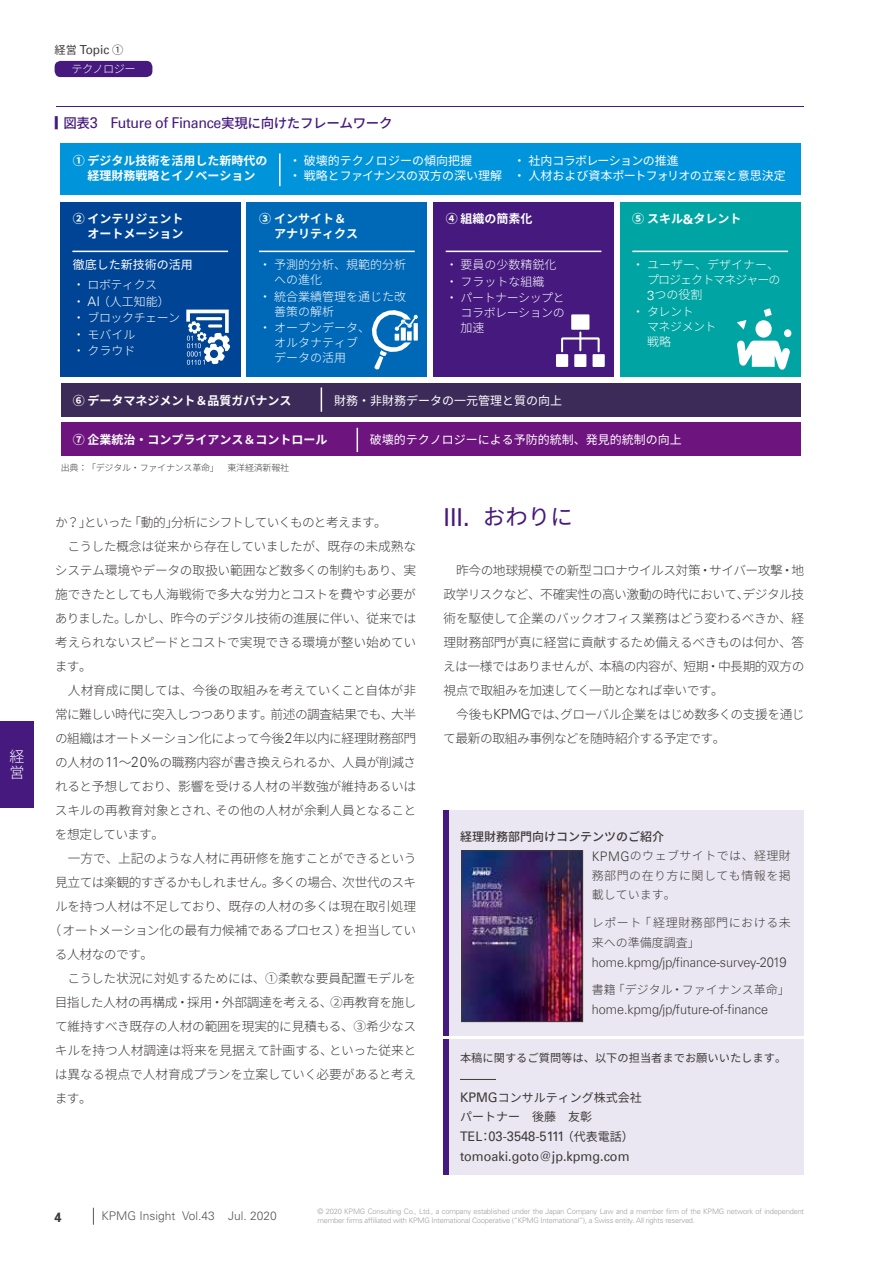
<style>
.page{position:relative;width:893px;height:1263px;background:#fff}
.page>*{position:absolute;margin:0;border:0;box-sizing:border-box;transform-origin:0 0}
.t1{font:24.75px "Universfor KPMG";color:#45197e;scale:.95 1}
.t2{font:300 15px/16.5px "Noto Sans CJ Kjp";color:#fff}
.t3{font:13.8px "Universfor KPMG";color:#3e3a39;scale:.93 1}
.t4{font:500 13.5px "Noto Sans CJ Kjp";letter-spacing:-.025em;color:#45197e}
.t5{font:700 13.5px "Univers";color:#3e3a39}
.t6{font:300 13.2px "Universfor KPMG";color:#3e3a39;scale:.95 1}
.t7{font:13.2px "Universfor KPMG";color:#3e3a39;scale:.95 1}
.t8{font:300 12.75px/24px "Noto Sans CJ Kjp";letter-spacing:-.03em;color:#3e3a39;text-align:justify}
.t9{font:300 12.75px "Noto Sans CJ Kjp";letter-spacing:-.06em;color:#3e3a39}
.t10{font:300 12.75px "Noto Sans CJ Kjp";letter-spacing:-.01em;color:#3e3a39}
.t11{font:12.45px "Universfor KPMG";color:#3e3a39;scale:.95 1}
.t12{font:12px/15px "Noto Sans CJ Kjp";color:#fff}
.t13{font:700 12px/15px "Noto Sans CJ Kjp";color:#fff;text-align:center}
.t14{font:300 12px/15px "Noto Sans CJ Kjp";color:#fff}
.t15{font:300 12px/19.5px "Noto Sans CJ Kjp";letter-spacing:.035em;color:#3e3a39}
.t16{font:300 12px/16.5px "Noto Sans CJ Kjp";letter-spacing:-.04em;color:#fff}
.t17{font:12px/19.5px "Noto Sans CJ Kjp";color:#3e3a39}
.t18{font:300 12px "Univers";color:#595757}
.t19{font:300 12px "Noto Sans CJ Kjp";color:#3e3a39}
.t20{font:11.25px "Noto Sans CJ Kjp";color:#3e3a39}
.t21{font:300 11.25px "Noto Sans CJ Kjp";letter-spacing:-.06em;color:#fff}
.t22{font:300 9px "Noto Sans CJ Kjp";letter-spacing:-.025em;color:#3e3a39}
.t23{font:300 7.5px "Univers";letter-spacing:-.025em;color:#9fa0a0}
.s1{font-family:"Noto Sans CJ Kjp";font-size:11.25px}
.s2{font-family:"Universfor KPMG";font-weight:400;font-size:13.05px}
.s3{font-family:"Universfor KPMG";font-weight:400;font-size:15.45px}
.s4{font-family:"Universfor KPMG";font-weight:400;font-size:14.85px}
.s5{font-family:"Universfor KPMG";font-size:13.2px}
.s6{font-family:"Universfor KPMG";font-size:14.55px}
.s7{font-family:"Universfor KPMG";font-size:14.1px}
.s8{font-family:"Noto Sans CJ Kjp";font-size:22.5px}
.s9{font-weight:500}
.s10{font-size:13.8px}
.s11{font-size:13.2px}
.s12{font-family:"Noto Sans CJ Kjp";font-size:12px}
</style>
<div class="page">
<div style="left:0;top:721px;width:34px;height:86px;background:#45197e"></div>
<div style="left:55px;top:61px;width:97px;height:16px;background:#45197e;border-radius:6px"></div>
<svg style="left:93px;top:1208px;width:1px;height:17px"></svg>
<hr style="left:56px;top:106px;width:748px;height:1px;background:#45197e">
<div style="left:61px;top:422px;width:739px;height:34px;background:#6e147f"></div>
<div style="left:61px;top:383px;width:739px;height:33px;background:#3c2a58"></div>
<div style="left:60px;top:143px;width:740px;height:52px;background:#0095da"></div>
<div style="left:60px;top:202px;width:180px;height:175px;background:#004595"></div>
<svg style="left:186px;top:310px;width:44px;height:55px"></svg>
<div style="left:247px;top:202px;width:180px;height:175px;background:#0069b7"></div>
<svg style="left:372px;top:310px;width:46px;height:59px"></svg>
<div style="left:433px;top:202px;width:181px;height:175px;background:#45197e"></div>
<div style="left:571px;top:314px;width:18px;height:16px;background:#fff"></div>
<svg style="left:556px;top:331px;width:49px;height:36px"></svg>
<div style="left:574px;top:354px;width:12px;height:13px;background:#fff"></div>
<div style="left:620px;top:202px;width:180px;height:175px;background:#00a5a3"></div>
<svg style="left:737px;top:341px;width:53px;height:29px"></svg>
<svg style="left:737px;top:320px;width:9px;height:10px"></svg>
<div style="left:755px;top:320px;width:17px;height:18px;background:#fff;border-radius:50%"></div>
<div style="left:784px;top:329px;width:7px;height:8px;background:#fff;border-radius:50%"></div>
<svg style="left:764px;top:308px;width:8px;height:9px"></svg>
<hr style="left:72px;top:251px;width:156px;height:1px;background:#fff">
<hr style="left:259px;top:251px;width:156px;height:1px;background:#fff">
<hr style="left:446px;top:251px;width:155px;height:1px;background:#fff">
<hr style="left:632px;top:251px;width:156px;height:1px;background:#fff">
<hr style="left:279px;top:153px;width:2px;height:33px;background:#fff">
<svg style="left:357px;top:428px;width:1px;height:24px"></svg>
<svg style="left:321px;top:387px;width:1px;height:25px"></svg>
<div style="left:443px;top:810px;width:6px;height:225px;background:#45197e"></div>
<div style="left:449px;top:810px;width:355px;height:225px;background:#ebe7f2"></div>
<div style="left:443px;top:1039px;width:6px;height:136px;background:#45197e"></div>
<div style="left:449px;top:1039px;width:355px;height:136px;background:#ebe7f2"></div>
<hr style="left:460px;top:1079px;width:36px;height:1px;background:#3e3a39">
<img style="left:463px;top:852px;width:118px;height:168px">
<div style="left:461px;top:850px;width:122px;height:172px;border:1px solid #3e3a39"></div>
<p class="t2" style="left:10px;top:748px;width:16px">経営</p>
<p class="t11" style="left:55px;top:42px;width:74px"><span class="s1">経営</span> Topic <span class="s1">①</span></p>
<p class="t21" style="left:71px;top:63px;width:66px">テクノロジー</p>
<p class="t4" style="left:52px;top:115px;width:342px"><span class="s2">|</span>図表<span class="s3">3</span> <span class="s4">Future of Finance</span>実現に向けたフレームワーク</p>
<p class="t13" style="left:73px;top:154px;width:196px">① デジタル技術を活用した新時代の経理財務戦略とイノベーション</p>
<p class="t13" style="left:73px;top:212px;width:112px;text-align:right">② インテリジェントオートメーション</p>
<p class="t13" style="left:274px;top:212px;width:85px;text-align:left;text-indent:-15px">③ インサイト＆アナリティクス</p>
<p class="t13" style="left:446px;top:212px;width:88px">④ 組織の簡素化</p>
<p class="t13" style="left:632px;top:212px;width:111px">⑤ スキル<span class="s5">&amp;</span>タレント</p>
<p class="t12" style="left:73px;top:257px;width:121px">徹底した新技術の活用</p>
<p class="t16" style="left:73px;top:277px;width:109px">・ロボティクス<br>・ <span class="s5">AI</span>（人工知能）・ブロックチェーン・モバイル<br>・クラウド</p>
<p class="t12" style="left:289px;top:154px;width:215px">・破壊的テクノロジーの傾向把握<br>・戦略とファイナンスの双方の深い理解</p>
<p class="t12" style="left:514px;top:154px;width:274px">・社内コラボレーションの推進<br>・人材および資本ポートフォリオの立案と意思決定</p>
<p class="t14" style="left:647px;top:257px;width:135px;text-align:justify;text-indent:-15px">・ユーザー、デザイナー、プロジェクトマネジャーの<span class="s5">3</span>つの役割</p>
<p class="t16" style="left:647px;top:304px;width:71px;line-height:15px;text-indent:-15px">・タレント<br>マネジメント戦略</p>
<p class="t14" style="left:274px;top:257px;width:133px;text-indent:-15px">・予測的分析、規範的分析への進化</p>
<p class="t14" style="left:274px;top:289px;width:133px;text-indent:-15px">・統合業績管理を通じた改善策の解析</p>
<p class="t14" style="left:274px;top:320px;width:97px;text-indent:-15px">・オープンデータ、オルタナティブデータの活用</p>
<p class="t14" style="left:446px;top:257px;width:121px;line-height:16.5px">・要員の少数精鋭化・フラットな組織<br>・パートナーシップと</p>
<p class="t16" style="left:461px;top:305px;width:106px;line-height:15px">コラボレーションの加速</p>
<p class="t13" style="left:73px;top:393px;width:220px">⑥ データマネジメント＆品質ガバナンス</p>
<p class="t12" style="left:334px;top:393px;width:229px">財務・非財務データの一元管理と質の向上</p>
<p class="t13" style="left:73px;top:432px;width:256px">⑦ 企業統治・コンプライアンス＆コントロール</p>
<p class="t12" style="left:370px;top:432px;width:313px">破壊的テクノロジーによる予防的統制、発見的統制の向上</p>
<p class="t22" style="left:61px;top:463px;width:230px">出典：「デジタル・ファイナンス革命」　東洋経済新報社</p>
<p class="t9" style="left:55px;top:515px;width:333px">か？」といった「動的」分析にシフトしていくものと考えます。</p>
<p class="t8" style="left:68px;top:534px;width:350px">こうした概念は従来から存在していましたが、既存の未成熟な</p>
<p class="t8" style="left:55px;top:558px;width:363px">システム環境やデータの取扱い範囲など数多くの制約もあり、実</p>
<p class="t8" style="left:55px;top:582px;width:362px">施できたとしても人海戦術で多大な労力とコストを費やす必要が</p>
<p class="t8" style="left:55px;top:606px;width:363px">ありました。しかし、昨今のデジタル技術の進展に伴い、従来では</p>
<p class="t8" style="left:55px;top:630px;width:362px">考えられないスピードとコストで実現できる環境が整い始めてい</p>
<p class="t8" style="left:55px;top:654px;width:39px">ます。</p>
<p class="t8" style="left:68px;top:678px;width:350px">人材育成に関しては、今後の取組みを考えていくこと自体が非</p>
<p class="t8" style="left:55px;top:702px;width:363px">常に難しい時代に突入しつつあります。前述の調査結果でも、大半</p>
<p class="t8" style="left:55px;top:726px;width:363px">の組織はオートメーション化によって今後<span class="s6">2</span>年以内に経理財務部門</p>
<p class="t8" style="left:55px;top:750px;width:363px">の人材の<span class="s6">11</span>～<span class="s6">20</span><span class="s7">%</span>の職務内容が書き換えられるか、人員が削減さ</p>
<p class="t8" style="left:55px;top:774px;width:363px">れると予想しており、影響を受ける人材の半数強が維持あるいは</p>
<p class="t10" style="left:55px;top:803px;width:363px">スキルの再教育対象とされ、その他の人材が余剰人員となること</p>
<p class="t9" style="left:55px;top:827px;width:111px">を想定しています。</p>
<p class="t8" style="left:68px;top:846px;width:350px">一方で、上記のような人材に再研修を施すことができるという</p>
<p class="t8" style="left:55px;top:870px;width:363px">見立ては楽観的すぎるかもしれません。多くの場合、次世代のスキ</p>
<p class="t8" style="left:55px;top:894px;width:362px">ルを持つ人材は不足しており、既存の人材の多くは現在取引処理</p>
<p class="t8" style="left:48px;top:918px;width:369px">（オートメーション化の最有力候補であるプロセス）を担当してい</p>
<p class="t8" style="left:55px;top:942px;width:100px">る人材なのです。</p>
<p class="t8" style="left:68px;top:966px;width:350px">こうした状況に対処するためには、①柔軟な要員配置モデルを</p>
<p class="t8" style="left:55px;top:990px;width:363px">目指した人材の再構成・採用・外部調達を考える、②再教育を施し</p>
<p class="t8" style="left:55px;top:1014px;width:363px">て維持すべき既存の人材の範囲を現実的に見積もる、③希少なス</p>
<p class="t8" style="left:55px;top:1038px;width:363px">キルを持つ人材調達は将来を見据えて計画する、といった従来と</p>
<p class="t8" style="left:55px;top:1062px;width:363px">は異なる視点で人材育成プランを立案していく必要があると考え</p>
<p class="t8" style="left:55px;top:1086px;width:39px">ます。</p>
<h1 class="t1" style="left:443px;top:502px;width:138px">III. <span class="s8">おわりに</span></h1>
<p class="t8" style="left:443px;top:558px;width:363px;text-indent:13px">昨今の地球規模での新型コロナウイルス対策・サイバー攻撃・地政学リスクなど、不確実性の高い激動の時代において、デジタル技術を駆使して企業のバックオフィス業務はどう変わるべきか、経理財務部門が真に経営に貢献するため備えるべきものは何か、答えは一様ではありませんが、本稿の内容が、短期・中長期的双方の視点で取組みを加速してく一助となれば幸いです。</p>
<p class="t8" style="left:443px;top:702px;width:363px;text-indent:13px">今後も<span class="s7">KPMG</span>では、グローバル企業をはじめ数多くの支援を通じて最新の取組み事例などを随時紹介する予定です。</p>
<p class="t15" style="left:592px;top:827px;width:201px;text-indent:-132px"><span class="s9">経理財務部門向けコンテンツのご紹介<br></span><span class="s5">KPMG</span>のウェブサイトでは、経理財務部門の在り方に関しても情報を掲載しています。</p>
<p class="t15" style="left:592px;top:913px;width:201px">レポート「経理財務部門における未来への準備度調査」</p>
<p class="t6" style="left:592px;top:954px;width:207px">home.kpmg/jp/finance-survey-<span class="s10">2019</span></p>
<p class="t19" style="left:592px;top:983px;width:200px">書籍「デジタル・ファイナンス革命」</p>
<p class="t6" style="left:592px;top:1001px;width:187px">home.kpmg/jp/future-of-finance</p>
<p class="t20" style="left:460px;top:1052px;width:328px">本稿に関するご質問等は、以下の担当者までお願いいたします。</p>
<p class="t17" style="left:460px;top:1088px;width:183px"><span class="s5">KPMG</span>コンサルティング株式会社パートナー　後藤　友彰</p>
<p class="t3" style="left:460px;top:1128px;width:188px"><span class="s11">TEL</span><span class="s12">：</span>03<span class="s11">-</span>3548<span class="s11">-</span>5111<span class="s12">（代表電話）</span></p>
<p class="t7" style="left:460px;top:1148px;width:180px">tomoaki.goto@jp.kpmg.com</p>
<p class="t23" style="left:317px;top:1207px;width:488px">© 2020 KPMG Consulting Co., Ltd., a company established under the Japan Company Law and a member firm of the KPMG network of independent</p>
<p class="t5" style="left:54px;top:1208px;width:9px">4</p>
<p class="t18" style="left:101px;top:1209px;width:177px">KPMG Insight Vol.43 Jul. 2020</p>
<p class="t23" style="left:317px;top:1216px;width:379px">member firms affiliated with KPMG International Cooperative (“KPMG International”), a Swiss entity. All rights reserved.</p>
</div>
